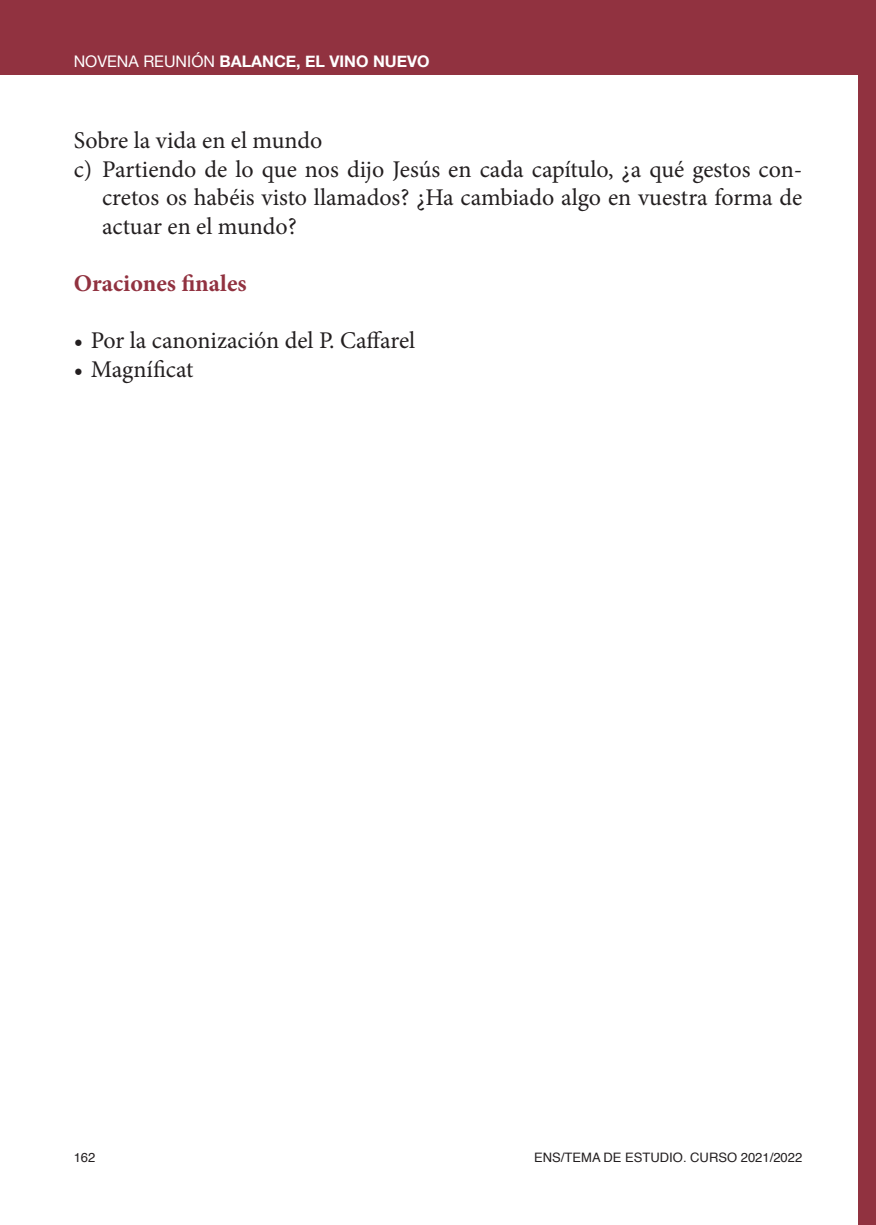
<style>
.page{position:relative;width:876px;height:1225px;background:#fff}
.page>*{position:absolute;margin:0;border:0;box-sizing:border-box;transform-origin:0 0}
.t1{font:24px "Minion Pro";color:#231f20}
.t2{font:700 24px "Minion Pro";color:#913240}
.t3{font:700 16px "Helvetica Neue";color:#fff}
.t4{font:13px "Helvetica";color:#231f20}
.s1{font-weight:400}
</style>
<div class="page">
<div style="left:0;top:0;width:859px;height:75px;background:#913240"></div>
<div style="left:859px;top:0;width:17px;height:1225px;background:#913240"></div>
<p class="t3" style="left:74px;top:49px;width:357px"><span class="s1">NOVENA REUNIÓN</span> BALANCE, EL VINO NUEVO</p>
<p class="t1" style="left:74px;top:124px;width:250px">Sobre la vida en el mundo</p>
<p class="t1" style="left:74px;top:153px;width:730px">c) Partiendo de lo que nos dijo Jesús en cada capítulo, ¿a qué gestos con-</p>
<p class="t1" style="left:102px;top:181px;width:702px">cretos os habéis visto llamados? ¿Ha cambiado algo en vuestra forma de</p>
<p class="t1" style="left:102px;top:210px;width:196px">actuar en el mundo?</p>
<p class="t2" style="left:74px;top:266px;width:174px">Oraciones finales</p>
<p class="t1" style="left:74px;top:324px;width:343px">• Por la canonización del P. Caffarel</p>
<p class="t1" style="left:74px;top:353px;width:121px">• Magníficat</p>
<p class="t4" style="left:74px;top:1147px;width:23px">162</p>
<p class="t4" style="left:534px;top:1147px;width:270px">ENS/TEMA DE ESTUDIO. CURSO 2021/2022</p>
</div>
